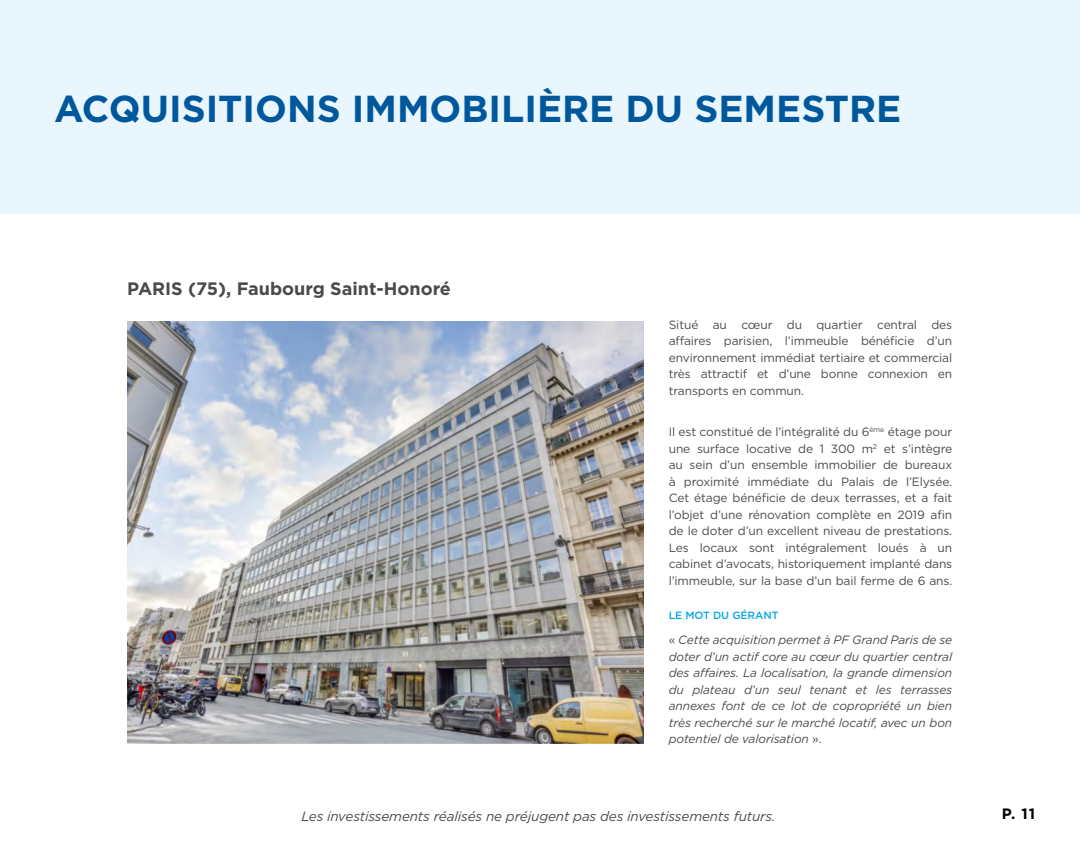
<style>
.page{position:relative;width:1080px;height:864px;background:#fff}
.page>*{position:absolute;margin:0;border:0;box-sizing:border-box;transform-origin:0 0}
.t1{font:700 37.5px "Gotham";color:#00589c}
.t2{font:700 18px "Gotham";color:#4a4a49}
.t3{font:700 15px "Gotham";color:#000}
.t4{font:italic 13.5px "Gotham";letter-spacing:-.01em;color:#4a4a49}
.t5{font:12px/16.5px "Gotham";letter-spacing:-.01em;color:#4a4a49;text-align:justify}
.t6{font:italic 12px/16.5px "Gotham";letter-spacing:-.01em;color:#4a4a49;text-align:justify}
.t7{font:500 10.5px "Gotham";color:#00a8e7}
.s1{font-style:normal}
</style>
<div class="page">
<div style="left:0;top:0;width:1080px;height:214px;background:#eaf6fe"></div>
<img style="left:127px;top:321px;width:517px;height:422px">
<h1 class="t1" style="left:54px;top:84px;width:849px">ACQUISITIONS IMMOBILIÈRE DU SEMESTRE</h1>
<h2 class="t2" style="left:127px;top:277px;width:325px">PARIS (75), Faubourg Saint-Honoré</h2>
<p class="t5" style="left:669px;top:316px;width:285px">Situé au cœur du quartier central des affaires parisien, l’immeuble bénéficie d’un environnement immédiat tertiaire et commercial très attractif et d’une bonne connexion en transports en commun.</p>
<p class="t5" style="left:669px;top:424px;width:285px">Il est constitué de l’intégralité du 6<sup>ème</sup> étage pour une surface locative de 1 300 m<sup>2</sup> et s’intègre au sein d’un ensemble immobilier de bureaux à proximité immédiate du Palais de l’Elysée.<br>Cet étage bénéficie de deux terrasses, et a fait l’objet d’une rénovation complète en 2019 afin de le doter d’un excellent niveau de prestations.<br>Les locaux sont intégralement loués à un cabinet d’avocats, historiquement implanté dans l’immeuble, sur la base d’un bail ferme de 6 ans.</p>
<p class="t7" style="left:669px;top:609px;width:111px">LE MOT DU GÉRANT</p>
<p class="t6" style="left:669px;top:631px;width:285px"><span class="s1">«</span> Cette acquisition permet à PF Grand Paris de se doter d’un actif core au cœur du quartier central des affaires. La localisation, la grande dimension du plateau d’un seul tenant et les terrasses annexes font de ce lot de copropriété un bien très recherché sur le marché locatif, avec un bon potentiel de valorisation <span class="s1">».</span></p>
<p class="t4" style="left:301px;top:807px;width:476px">Les investissements réalisés ne préjugent pas des investissements futurs.</p>
<p class="t3" style="left:1002px;top:804px;width:35px">P. 11</p>
</div>
